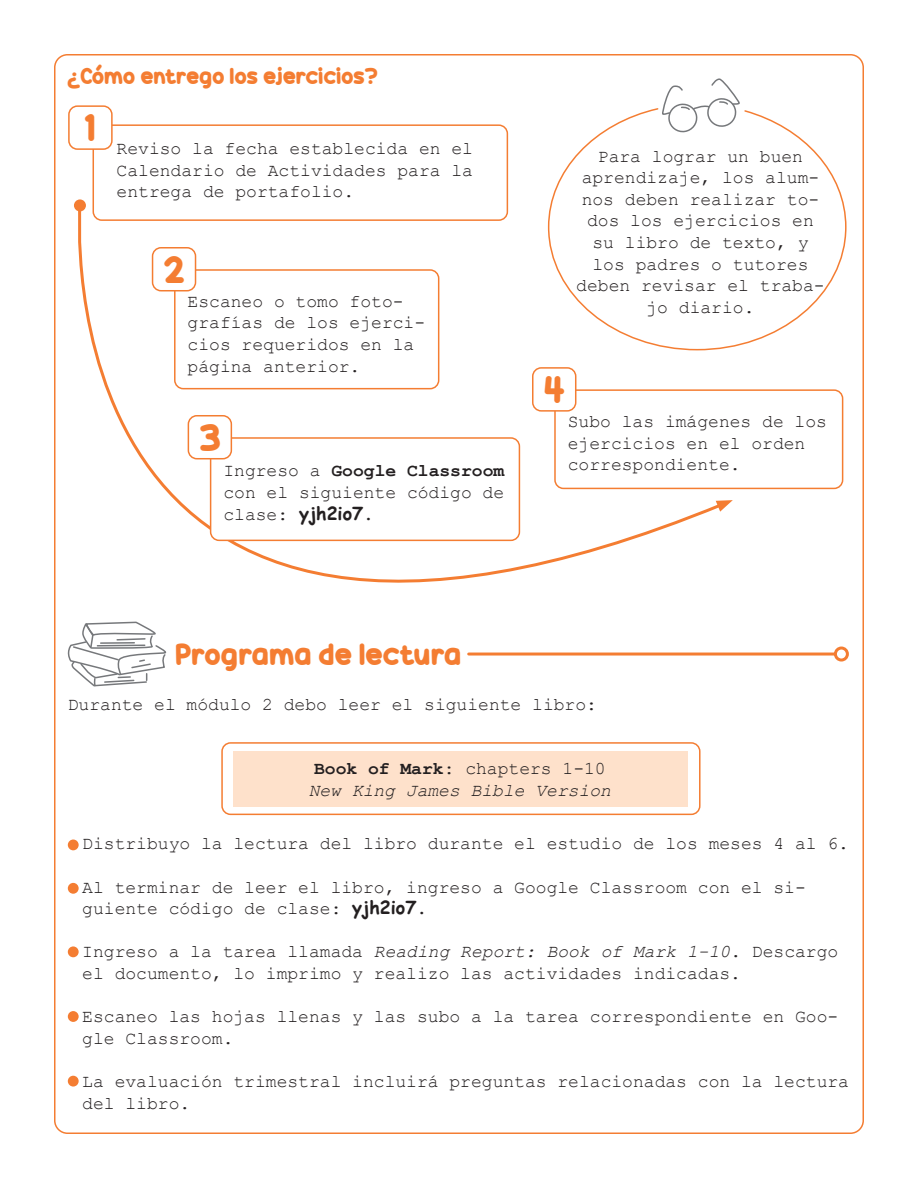
<style>
.page{position:relative;width:918px;height:1188px;background:#fff}
.page>*{position:absolute;margin:0;border:0;box-sizing:border-box;transform-origin:0 0}
.t1{font:37.5px "Candy Beans";color:#f47d32}
.t2{font:30px "Candy Beans";letter-spacing:.01em;color:#f47d32}
.t3{font:22.5px "Candy Beans";letter-spacing:.005em;color:#f47d32}
.t4{font:18px/21.6px "Courier New";color:#231f20}
.t5{font:italic 18px "Courier New";color:#231f20}
.s1{font-weight:700}
.s2{font-family:"Comic Sans MS";font-weight:700}
.s3{font-style:italic}
</style>
<div class="page">
<div style="left:221px;top:742px;width:480px;height:73px;border:2px solid #f47d32;border-radius:9px"></div>
<div style="left:234px;top:751px;width:454px;height:56px;background:#fee1cb"></div>
<svg style="left:551px;top:108px;width:296px;height:240px"></svg>
<div style="left:554px;top:389px;width:289px;height:100px;border:2px solid #f47d32;border-radius:9px"></div>
<svg style="left:54px;top:202px;width:673px;height:584px"></svg>
<div style="left:74px;top:199px;width:12px;height:12px;background:#f47d32;border-radius:50%"></div>
<svg style="left:716px;top:500px;width:17px;height:12px"></svg>
<div style="left:211px;top:438px;width:308px;height:102px;background:#fff;border-radius:9px"></div>
<div style="left:210px;top:437px;width:310px;height:104px;border:2px solid #f47d32;border-radius:9px"></div>
<div style="left:188px;top:416px;width:43px;height:43px;background:#fff;border-radius:9px"></div>
<div style="left:188px;top:415px;width:44px;height:44px;border:2px solid #f47d32;border-radius:9px"></div>
<svg style="left:660px;top:78px;width:79px;height:55px"></svg>
<svg style="left:66px;top:622px;width:101px;height:65px"></svg>
<hr style="left:469px;top:653px;width:366px;height:3px;background:#f47d32">
<div style="left:834px;top:647px;width:15px;height:15px;border:3px solid #f47d32;border-radius:50%"></div>
<div style="left:68px;top:840px;width:11px;height:10px;background:#f47d32;border-radius:50%"></div>
<div style="left:68px;top:883px;width:11px;height:11px;background:#f47d32;border-radius:50%"></div>
<div style="left:68px;top:946px;width:11px;height:11px;background:#f47d32;border-radius:50%"></div>
<div style="left:68px;top:1011px;width:11px;height:11px;background:#f47d32;border-radius:50%"></div>
<div style="left:68px;top:1076px;width:11px;height:11px;background:#f47d32;border-radius:50%"></div>
<div style="left:93px;top:125px;width:414px;height:95px;background:#fff;border-radius:9px"></div>
<div style="left:93px;top:124px;width:415px;height:97px;border:2px solid #f47d32;border-radius:9px"></div>
<div style="left:69px;top:106px;width:43px;height:43px;background:#fff;border-radius:9px"></div>
<div style="left:68px;top:105px;width:45px;height:45px;border:2px solid #f47d32;border-radius:9px"></div>
<p class="t3" style="left:68px;top:61px;width:312px">¿Cómo entrego los ejercicios?</p>
<p class="t1" style="left:85px;top:103px;width:12px">1</p>
<p class="t4" style="left:117px;top:137px;width:358px;text-align:justify">Reviso la fecha establecida en el Calendario de Actividades para la entrega de portafolio.</p>
<p class="t1" style="left:165px;top:245px;width:22px">2</p>
<p class="t4" style="left:188px;top:290px;width:239px">Escaneo o tomo foto&shy;grafías de los ejerci&shy;cios requeridos en la página anterior.</p>
<p class="t1" style="left:200px;top:413px;width:22px">3</p>
<p class="t4" style="left:223px;top:459px;width:282px;text-align:justify">Ingreso a <span class="s1">Google Classroom </span>con el siguiente código de clase: <span class="s2">yjh2io7</span><span class="s1">.</span></p>
<p class="t4" style="left:576px;top:145px;width:250px;text-align:center">Para lograr un buen aprendizaje, los alum&shy;nos deben realizar to&shy;dos los ejercicios en su libro de texto, y los padres o tutores deben revisar el traba&shy;jo diario.</p>
<p class="t1" style="left:545px;top:365px;width:22px">4</p>
<p class="t4" style="left:568px;top:410px;width:261px">Subo las imágenes de los ejercicios en el orden correspondiente.</p>
<p class="t2" style="left:176px;top:634px;width:287px">Programa de lectura</p>
<p class="t4" style="left:68px;top:693px;width:531px">Durante el módulo 2 debo leer el siguiente libro:</p>
<p class="t4" style="left:314px;top:757px;width:293px"><span class="s1">Book of Mark</span>: chapters 1-10</p>
<p class="t5" style="left:309px;top:778px;width:304px">New King James Bible Version</p>
<p class="t4" style="left:82px;top:832px;width:768px">Distribuyo la lectura del libro durante el estudio de los meses 4 al 6.</p>
<p class="t4" style="left:82px;top:876px;width:725px">Al terminar de leer el libro, ingreso a Google Classroom con el si&shy;guiente código de clase: <span class="s2">yjh2io7</span><span class="s1">.</span></p>
<p class="t4" style="left:82px;top:940px;width:758px">Ingreso a la tarea llamada <span class="s3">Reading Report: Book of Mark 1-10</span>. Descargo el documento, lo imprimo y realizo las actividades indicadas.</p>
<p class="t4" style="left:82px;top:1005px;width:758px">Escaneo las hojas llenas y las subo a la tarea correspondiente en Goo&shy;gle Classroom.</p>
<p class="t4" style="left:82px;top:1070px;width:768px">La evaluación trimestral incluirá preguntas relacionadas con la lectura del libro.</p>
</div>
